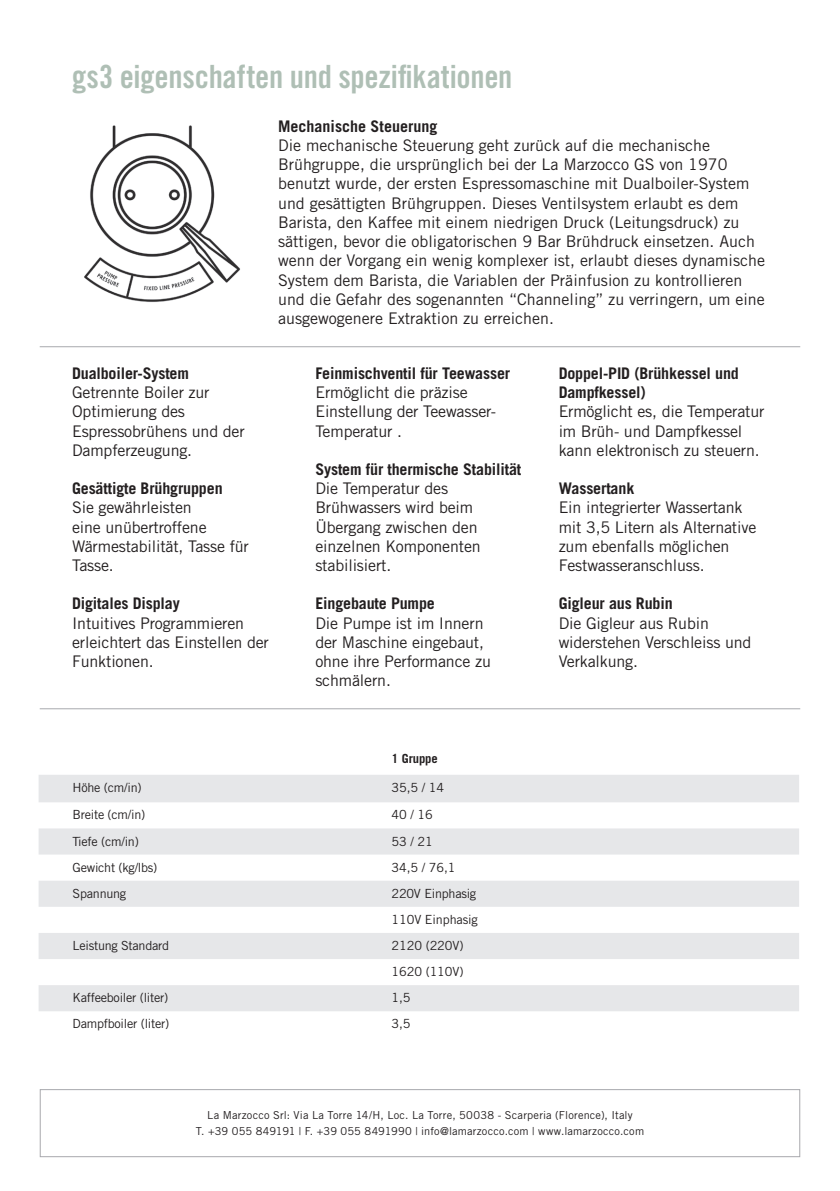
<style>
.page{position:relative;width:840px;height:1191px;background:#fff}
.page>*{position:absolute;margin:0;border:0;box-sizing:border-box;transform-origin:0 0}
.t1{font:32px "Trade Gothic LT Std Bd Cn 20";letter-spacing:-.005em;color:#afbfb5}
.t2{font:16px/19.2px "Trade Gothic LT Std";letter-spacing:-.01em;color:#231f20}
.t3{font:700 16px/19.2px "Trade Gothic LT Std";letter-spacing:-.01em;color:#231f20}
.t4{font:12.6px/26.2px "Trade Gothic LT Std";letter-spacing:-.02em;color:#231f20}
.t5{font:700 12.6px "Trade Gothic LT Std";letter-spacing:-.01em;color:#231f20}
.t6{font:11px/16px "Trade Gothic LT Std";letter-spacing:.015em;color:#231f20;text-align:center}
</style>
<div class="page">
<div style="left:40px;top:1089px;width:759px;height:68px;border:1px solid #a8a9ad"></div>
<hr style="left:40px;top:708px;width:759px;height:1px;background:#a8a9ad">
<hr style="left:40px;top:346px;width:759px;height:1px;background:#a8a9ad">
<img style="left:84px;top:125px;width:156px;height:177px">
<svg style="left:39px;top:775px;width:759px;height:236px;fill:#e6e7e9"></svg>
<h1 class="t1" style="left:72px;top:57px;width:441px">gs3 eigenschaften und spezifikationen</h1>
<p class="t3" style="left:278px;top:116px;width:161px">Mechanische Steuerung</p>
<p class="t2" style="left:278px;top:136px;width:488px">Die mechanische Steuerung geht zurück auf die mechanische Brühgruppe, die ursprünglich bei der La Marzocco GS von 1970 benutzt wurde, der ersten Espressomaschine mit Dualboiler-System und gesättigten Brühgruppen. Dieses Ventilsystem erlaubt es dem Barista, den Kaffee mit einem niedrigen Druck (Leitungsdruck) zu sättigen, bevor die obligatorischen 9 Bar Brühdruck einsetzen. Auch wenn der Vorgang ein wenig komplexer ist, erlaubt dieses dynamische System dem Barista, die Variablen der Präinfusion zu kontrollieren und die Gefahr des sogenannten “Channeling” zu verringern, um eine ausgewogenere Extraktion zu erreichen.</p>
<p class="t3" style="left:72px;top:363px;width:118px">Dualboiler-System</p>
<p class="t2" style="left:72px;top:382px;width:174px">Getrennte Boiler zur<br>Optimierung des<br>Espressobrühens und der<br>Dampferzeugung.</p>
<p class="t3" style="left:72px;top:478px;width:152px">Gesättigte Brühgruppen</p>
<p class="t2" style="left:72px;top:498px;width:178px">Sie gewährleisten<br>eine unübertroffene<br>Wärmestabilität, Tasse für<br>Tasse.</p>
<p class="t3" style="left:72px;top:594px;width:109px">Digitales Display</p>
<p class="t2" style="left:72px;top:613px;width:198px">Intuitives Programmieren erleichtert das Einstellen der<br>Funktionen.</p>
<p class="t3" style="left:315px;top:363px;width:196px">Feinmischventil für Teewasser</p>
<p class="t2" style="left:315px;top:382px;width:182px">Ermöglicht die präzise<br>Einstellung der Teewasser-<br>Temperatur .</p>
<p class="t3" style="left:315px;top:459px;width:207px">System für thermische Stabilität</p>
<p class="t2" style="left:315px;top:478px;width:167px">Die Temperatur des<br>Brühwassers wird beim<br>Übergang zwischen den einzelnen Komponenten stabilisiert.</p>
<p class="t3" style="left:315px;top:594px;width:121px">Eingebaute Pumpe</p>
<p class="t2" style="left:315px;top:613px;width:177px">Die Pumpe ist im Innern der Maschine eingebaut, ohne ihre Performance zu schmälern.</p>
<p class="t5" style="left:391px;top:750px;width:48px">1 Gruppe</p>
<p class="t4" style="left:73px;top:774px;width:70px">Höhe (cm/in)</p>
<p class="t4" style="left:391px;top:774px;width:54px">35,5 / 14</p>
<p class="t4" style="left:73px;top:801px;width:74px">Breite (cm/in)</p>
<p class="t4" style="left:391px;top:801px;width:43px">40 / 16</p>
<p class="t4" style="left:73px;top:828px;width:68px">Tiefe (cm/in)</p>
<p class="t4" style="left:391px;top:828px;width:43px">53 / 21</p>
<p class="t4" style="left:73px;top:854px;width:86px">Gewicht (kg/lbs)</p>
<p class="t4" style="left:391px;top:854px;width:65px">34,5 / 76,1</p>
<p class="t4" style="left:73px;top:880px;width:55px">Spannung</p>
<p class="t4" style="left:391px;top:880px;width:88px">220V Einphasig<br>110V Einphasig</p>
<p class="t4" style="left:73px;top:932px;width:98px">Leistung Standard</p>
<p class="t4" style="left:391px;top:932px;width:73px">2120 (220V)<br>1620 (110V)</p>
<p class="t4" style="left:73px;top:984px;width:97px">Kaffeeboiler (liter)</p>
<p class="t4" style="left:391px;top:984px;width:20px">1,5</p>
<p class="t4" style="left:73px;top:1010px;width:98px">Dampfboiler (liter)</p>
<p class="t4" style="left:391px;top:1010px;width:20px">3,5</p>
<p class="t3" style="left:558px;top:363px;width:182px">Doppel-PID (Brühkessel und<br>Dampfkessel)</p>
<p class="t2" style="left:558px;top:402px;width:207px">Ermöglicht es, die Temperatur im Brüh- und Dampfkessel kann elektronisch zu steuern.</p>
<p class="t3" style="left:558px;top:478px;width:77px">Wassertank</p>
<p class="t2" style="left:558px;top:498px;width:199px">Ein integrierter Wassertank mit 3,5 Litern als Alternative zum ebenfalls möglichen<br>Festwasseranschluss.</p>
<p class="t3" style="left:558px;top:594px;width:115px">Gigleur aus Rubin</p>
<p class="t2" style="left:558px;top:613px;width:194px">Die Gigleur aus Rubin widerstehen Verschleiss und<br>Verkalkung.</p>
<p class="t6" style="left:196px;top:1106px;width:449px">La Marzocco Srl: Via La Torre 14/H, Loc. La Torre, 50038 - Scarperia (Florence), Italy<br>T. +39 055 849191 | F. +39 055 8491990 | info@lamarzocco.com | www.lamarzocco.com</p>
</div>
